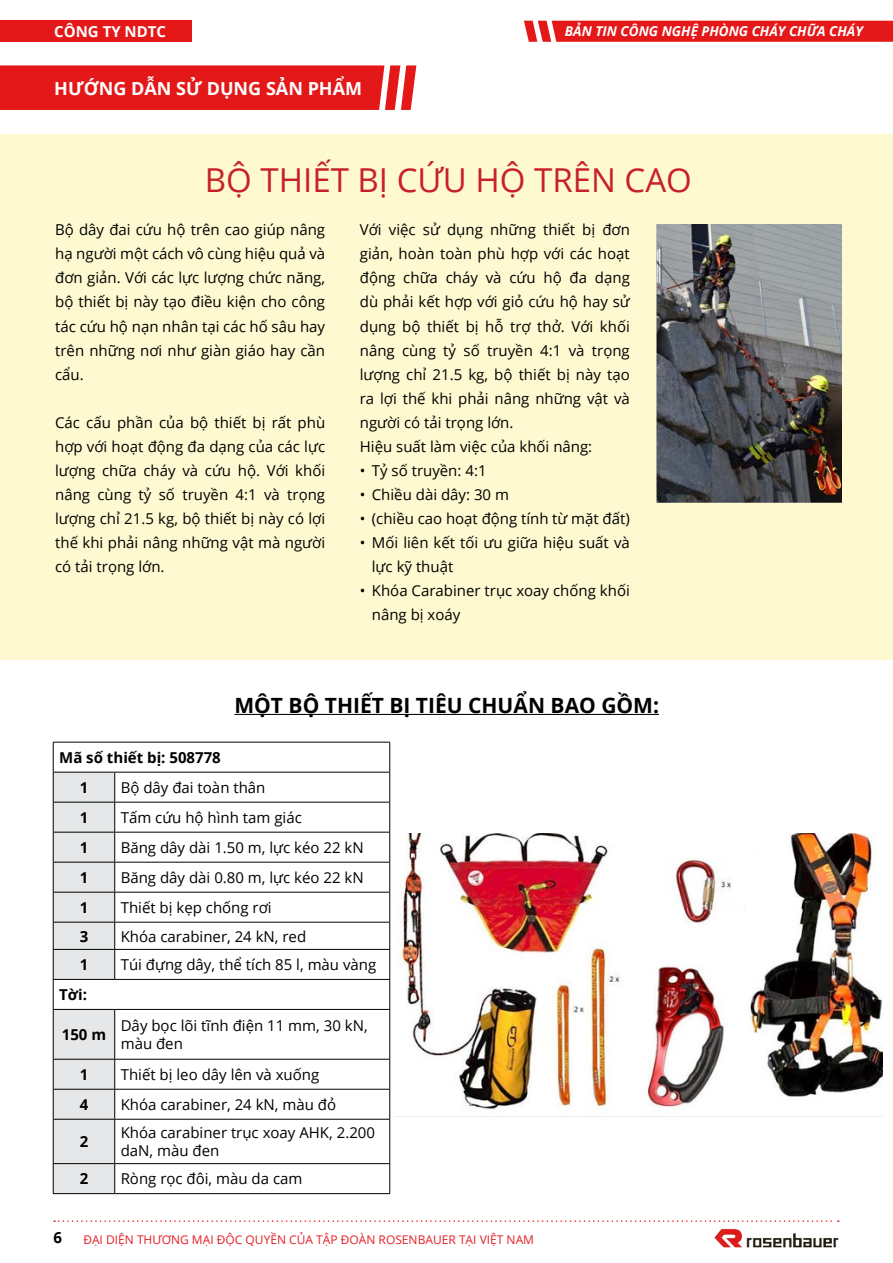
<style>
.page{position:relative;width:893px;height:1263px;background:#fff}
.page>*{position:absolute;margin:0;border:0;box-sizing:border-box;transform-origin:0 0}
.t1{font:33px "Open Sans";color:#c72127}
.t2{font:700 21px "Open Sans";color:#000}
.t3{font:700 18px "Open Sans";color:#fff}
.t4{font:15px/24px "Open Sans";color:#000}
.t5{font:700 15px/30px "Open Sans";color:#000}
.t6{font:700 15px "Open Sans";color:#fff}
.t7{font:700 15px "Open Sans";color:#000101}
.t8{font:italic 700 13.5px "Open Sans";color:#fff}
.t9{font:12px "Open Sans";color:#e41f26}
</style>
<div class="page">
<div style="left:0;top:21px;width:192px;height:21px;background:#e41819"></div>
<div style="left:0;top:134px;width:893px;height:526px;background:#fef9d0"></div>
<img style="left:657px;top:224px;width:185px;height:279px">
<hr style="left:892px;top:372px;width:1px;height:76px;background:#fff">
<hr style="left:53px;top:742px;width:62px;height:1px;background:#000">
<hr style="left:53px;top:742px;width:1px;height:30px;background:#000">
<hr style="left:115px;top:742px;width:275px;height:1px;background:#000">
<hr style="left:389px;top:742px;width:1px;height:30px;background:#000">
<hr style="left:115px;top:772px;width:275px;height:1px;background:#000">
<hr style="left:389px;top:772px;width:1px;height:30px;background:#000">
<hr style="left:115px;top:802px;width:275px;height:1px;background:#000">
<hr style="left:389px;top:802px;width:1px;height:30px;background:#000">
<hr style="left:115px;top:832px;width:275px;height:1px;background:#000">
<hr style="left:389px;top:832px;width:1px;height:30px;background:#000">
<hr style="left:115px;top:862px;width:275px;height:1px;background:#000">
<hr style="left:389px;top:862px;width:1px;height:30px;background:#000">
<hr style="left:115px;top:892px;width:275px;height:1px;background:#000">
<hr style="left:389px;top:892px;width:1px;height:30px;background:#000">
<hr style="left:115px;top:922px;width:275px;height:1px;background:#000">
<hr style="left:115px;top:949px;width:275px;height:1px;background:#000">
<hr style="left:115px;top:979px;width:275px;height:1px;background:#000">
<svg style="left:389px;top:922px;width:1px;height:87px"></svg>
<hr style="left:115px;top:1009px;width:275px;height:1px;background:#000">
<hr style="left:389px;top:1010px;width:1px;height:49px;background:#000">
<hr style="left:115px;top:1059px;width:275px;height:1px;background:#000">
<hr style="left:389px;top:1059px;width:1px;height:30px;background:#000">
<hr style="left:115px;top:1089px;width:275px;height:1px;background:#000">
<hr style="left:389px;top:1089px;width:1px;height:30px;background:#000">
<hr style="left:115px;top:1119px;width:275px;height:1px;background:#000">
<hr style="left:389px;top:1119px;width:1px;height:44px;background:#000">
<hr style="left:115px;top:1163px;width:275px;height:1px;background:#000">
<svg style="left:53px;top:772px;width:62px;height:421px;background:#dbdcdd"></svg>
<svg style="left:389px;top:1164px;width:1px;height:29px"></svg>
<hr style="left:53px;top:1193px;width:62px;height:1px;background:#000">
<hr style="left:115px;top:1193px;width:275px;height:1px;background:#000">
<hr style="left:234px;top:714px;width:425px;height:1px;background:#000">
<img style="left:397px;top:833px;width:485px;height:277px">
<svg style="left:54px;top:1220px;width:785px;height:2px"></svg>
<img style="left:714px;top:1228px;width:125px;height:20px">
<svg style="left:524px;top:21px;width:369px;height:21px;background:#e52223"></svg>
<svg style="left:0;top:65px;width:416px;height:45px;background:#e52223"></svg>
<p class="t6" style="left:54px;top:21px;width:113px">CÔNG TY N DTC</p>
<p class="t8" style="left:565px;top:22px;width:300px">BẢN TIN CÔNG NGHỆ PHÒNG CHÁY CHỮA CHÁY</p>
<p class="t3" style="left:54px;top:76px;width:309px">HƯỚNG DẪN SỬ DỤNG SẢN PHẨM</p>
<h1 class="t1" style="left:205px;top:157px;width:483px">BỘ THIẾT BỊ CỨU HỘ TRÊN CAo</h1>
<p class="t4" style="left:55px;top:218px;width:272px;text-align:justify">Bộ dây đai cứu hộ trên cao giúp nâng hạ người một cách vô cùng hiệu quả và đơn giản. Với các lực lượng chức năng, bộ thiết bị này tạo điều kiện cho công tác cứu hộ nạn nhân tại các hố sâu hay trên những nơi như giàn giáo hay cần cẩu.</p>
<p class="t4" style="left:55px;top:410px;width:272px;text-align:justify">Các cấu phần của bộ thiết bị rất phù hợp với hoạt động đa dạng của các lực lượng chữa cháy và cứu hộ. Với khối nâng cùng tỷ số truyền 4:1 và trọng lượng chỉ 21.5 kg, bộ thiết bị này có lợi thế khi phải nâng những vật mà người có tải trọng lớn.</p>
<p class="t4" style="left:360px;top:218px;width:272px">Với việc sử dụng những thiết bị đơn giản, hoàn toàn phù hợp với các hoạt động chữa cháy và cứu hộ đa dạng dù phải kết hợp với giỏ cứu hộ hay sử dụng bộ thiết bị hỗ trợ thở. Với khối nâng cùng tỷ số truyền 4:1 và trọng lượng chỉ 21.5 kg, bộ thiết bị này tạo ra lợi thế khi phải nâng những vật và người có tải trọng lớn.<br>Hiệu suất làm việc của khối nâng:</p>
<p class="t4" style="left:360px;top:458px;width:128px">• Tỷ số truyền: 4:1</p>
<p class="t4" style="left:360px;top:482px;width:151px">• Chiều dài dây: 30 m</p>
<p class="t4" style="left:360px;top:506px;width:272px">• (chiều cao hoạt động tính từ mặt đất)</p>
<p class="t4" style="left:372px;top:530px;width:259px;text-indent:-12px">• Mối liên kết tối ưu giữa hiệu suất và lực kỹ thuật</p>
<p class="t4" style="left:372px;top:578px;width:260px;text-indent:-12px">• Khóa Carabiner trục xoay chống khối nâng bị xoáy</p>
<h2 class="t2" style="left:234px;top:690px;width:426px">MỘT BỘ TH IẾT BỊ TIÊU CH UẨN BAO GỒM:</h2>
<p class="t5" style="left:80px;top:742px;width:143px;text-indent:-20px">M Ã SỐ THIẾT BỊ: 508778<br>1</p>
<p class="t4" style="left:121px;top:775px;width:146px">Bộ dây đai toàn thân</p>
<p class="t5" style="left:80px;top:802px;width:10px">1</p>
<p class="t4" style="left:121px;top:805px;width:183px">Tấm cứu hộ hình tam giác</p>
<p class="t5" style="left:80px;top:832px;width:10px">1</p>
<p class="t4" style="left:121px;top:835px;width:245px">Băng dây dài 1.50 m, lực kéo 22 kN</p>
<p class="t5" style="left:80px;top:862px;width:10px">1</p>
<p class="t4" style="left:121px;top:865px;width:245px">Băng dây dài 0.80 m, lực kéo 22 kN</p>
<p class="t5" style="left:80px;top:892px;width:10px">1</p>
<p class="t4" style="left:121px;top:895px;width:152px">Thiết bị kẹp chống rơi</p>
<p class="t5" style="left:80px;top:921px;width:10px">3</p>
<p class="t4" style="left:121px;top:924px;width:187px">Khóa carabiner, 24 kN, red</p>
<p class="t5" style="left:80px;top:949px;width:10px">1</p>
<p class="t4" style="left:121px;top:952px;width:257px">Túi đựng dây, thể tích 85 l, màu vàng</p>
<p class="t5" style="left:59px;top:979px;width:29px">TỜI:</p>
<p class="t5" style="left:62px;top:1019px;width:46px">150 M</p>
<p class="t4" style="left:121px;top:1016px;width:248px;line-height:18px">Dây bọc lõi tĩnh điện 11 mm, 30 kN, màu đen</p>
<p class="t5" style="left:80px;top:1059px;width:10px">1</p>
<p class="t4" style="left:121px;top:1062px;width:200px">Thiết bị leo dây lên và xuống</p>
<p class="t5" style="left:80px;top:1089px;width:10px">4</p>
<p class="t4" style="left:121px;top:1092px;width:217px">Khóa carabiner, 24 kN, màu đỏ</p>
<p class="t5" style="left:80px;top:1126px;width:10px">2</p>
<p class="t4" style="left:121px;top:1123px;width:256px;line-height:18px">Khóa carabiner trục xoay AHK, 2.200 daN, màu đen</p>
<p class="t5" style="left:80px;top:1163px;width:10px">2</p>
<p class="t4" style="left:121px;top:1166px;width:183px">Ròng rọc đôi, màu da cam</p>
<p class="t7" style="left:54px;top:1227px;width:10px">6</p>
<p class="t9" style="left:83px;top:1231px;width:452px">Đại diện Thương mại độc quyền của tập đoàn Rosenbauer tại Việt Nam</p>
</div>
